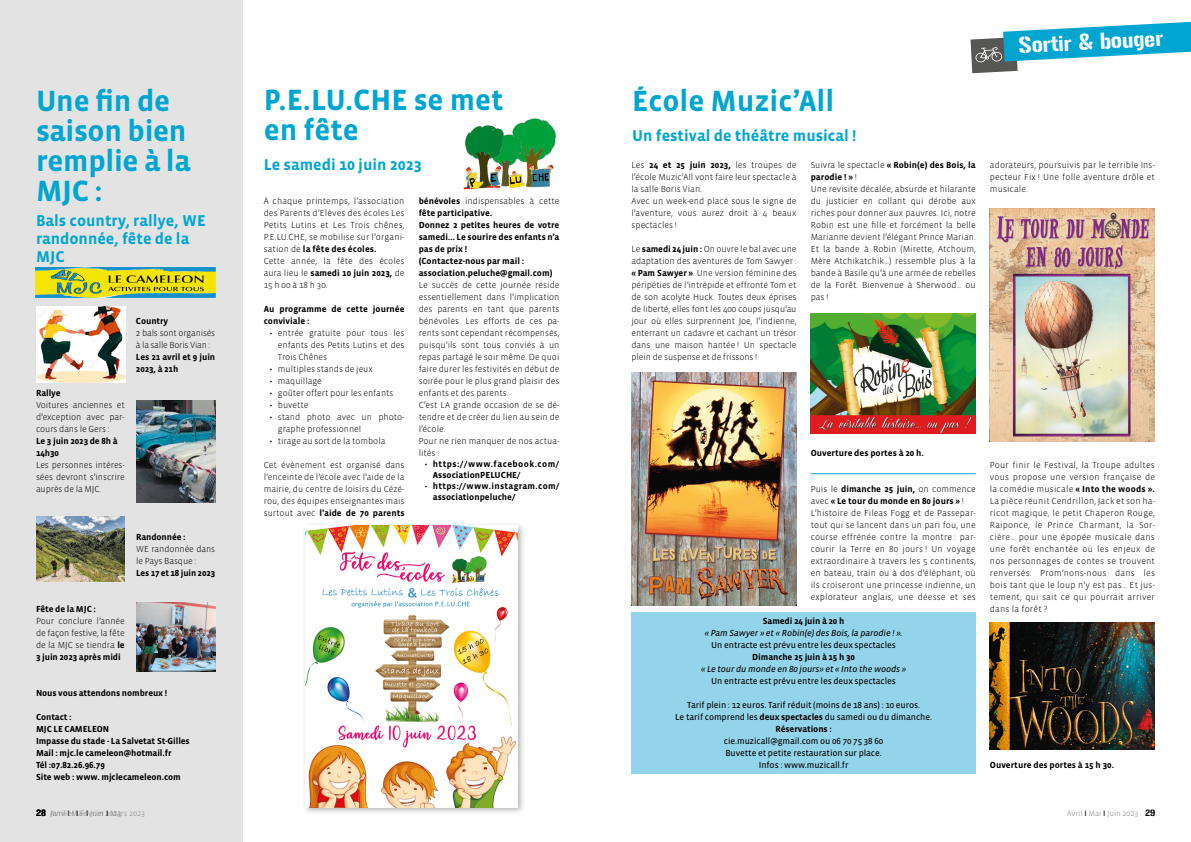
<style>
.page{position:relative;width:1191px;height:842px;background:#fff}
.page>*{position:absolute;margin:0;border:0;box-sizing:border-box;transform-origin:0 0}
.t1{font:700 30px/30px "Vista Sans OT";letter-spacing:-.01em;color:#00a6d0}
.t2{font:20px "Gunplay";color:#fff}
.t3{font:700 16px/18px "Vista Sans OT";color:#00a6d0}
.t4{font:300 9px/12px "Vista Sans OT";color:#000;text-align:justify}
.t5{font:700 9px/12px "Vista Sans OT";color:#000}
.t6{font:9px/12px "Vista Sans OT";letter-spacing:-.01em;color:#000;text-align:center}
.t7{font:italic 9px "Vista Sans OT";letter-spacing:-.01em;color:#000}
.t8{font:300 9px/12px "Vista Sans OT";letter-spacing:-.02em;color:#000}
.t9{font:300 8px "Vista Sans OT";color:#878787}
.s1{font-weight:700}
.s2{font-weight:300}
.s3{font-weight:400;color:#000}
.s4{font-family:"Gunplay";font-weight:400;color:#000}
</style>
<div class="page">
<svg style="left:970px;top:21px;width:221px;height:52px"></svg>
<div style="left:0;top:0;width:243px;height:842px;background:#e3e3e3"></div>
<img style="left:36px;top:268px;width:179px;height:30px">
<img style="left:36px;top:516px;width:89px;height:66px">
<img style="left:36px;top:306px;width:89px;height:77px">
<img style="left:136px;top:401px;width:79px;height:101px">
<img style="left:136px;top:603px;width:79px;height:68px">
<div style="left:301px;top:521px;width:225px;height:295px;background:#000;opacity:.3"></div>
<img style="left:305px;top:526px;width:213px;height:282px">
<img style="left:463px;top:118px;width:93px;height:72px">
<img style="left:990px;top:622px;width:164px;height:128px">
<div style="left:631px;top:612px;width:344px;height:162px;background:#94d4ea"></div>
<img style="left:631px;top:372px;width:165px;height:233px">
<img style="left:990px;top:209px;width:165px;height:233px">
<img style="left:810px;top:313px;width:165px;height:120px">
<hr style="left:810px;top:473px;width:165px;height:1px;background:#00a6d0">
<h1 class="t1" style="left:36px;top:86px;width:156px">Une fin de saison bien remplie à la<br>MJC :</h1>
<h3 class="t3" style="left:36px;top:212px;width:171px">Bals country, rallye, WE randonnée, fête de la<br>MJC</h3>
<p class="t5" style="left:36px;top:387px;width:26px">Rallye</p>
<p class="t4" style="left:36px;top:399px;width:90px">Voitures anciennes et d’exception avec par&shy;cours dans le Gers :</p>
<p class="t5" style="left:36px;top:435px;width:83px">Le 3 juin 2023 de 8h à<br>14h30</p>
<p class="t4" style="left:36px;top:459px;width:90px">Les personnes intéres&shy;sées devront s’inscrire auprès de la MJC.</p>
<p class="t5" style="left:136px;top:315px;width:34px">Country</p>
<p class="t8" style="left:136px;top:327px;width:81px">2 bals sont organisés à la salle Boris Vian :</p>
<p class="t5" style="left:136px;top:351px;width:81px">Les 21 avril et 9 juin<br>2023, à 21h</p>
<p class="t5" style="left:36px;top:603px;width:61px">Fête de la MJC :</p>
<p class="t4" style="left:36px;top:615px;width:90px">Pour conclure l’année de façon festive, la fête de la MJC se tiendra <span class="s1">le 3 juin 2023 après midi</span></p>
<p class="t5" style="left:136px;top:531px;width:51px">Randonnée :</p>
<p class="t4" style="left:136px;top:543px;width:81px">WE randonnée dans le Pays Basque :</p>
<p class="t5" style="left:136px;top:567px;width:81px">Les 17 et 18 juin 2023</p>
<p class="t5" style="left:36px;top:687px;width:133px">Nous vous attendons nombreux !</p>
<p class="t5" style="left:36px;top:711px;width:155px">Contact :<br>MJC LE CAMELEON<br>Impasse du stade - La Salvetat St-Gilles<br>Mail : mjc.le cameleon@hotmail.fr<br>Tél :07.82.26.96.79<br>Site web : www. mjclecameleon.com</p>
<h1 class="t1" style="left:264px;top:85px;width:241px">P.E.LU.CHE se met en fête</h1>
<h3 class="t3" style="left:264px;top:156px;width:160px">Le samedi 10 juin 2023</h3>
<p class="t4" style="left:264px;top:195px;width:142px;text-align:left">À chaque printemps, l’association des Parents d’Elèves des écoles Les<br>Petits Lutins et Les Trois chênes,<br>P.E.LU.CHE, se mobilise sur l’organi&shy;sation de <span class="s1">la fête des écoles.<br></span>Cette année, la fête des écoles aura lieu le <span class="s1">samedi 10 juin 2023,</span> de<br>15 h 00 à 18 h 30.</p>
<p class="t5" style="left:264px;top:303px;width:142px">Au programme de cette journée conviviale :</p>
<p class="t4" style="left:278px;top:327px;width:128px;text-indent:-9px">• entrée gratuite pour tous les enfants des Petits Lutins et des Trois Chênes</p>
<p class="t4" style="left:269px;top:363px;width:105px">• multiples stands de jeux</p>
<p class="t4" style="left:269px;top:375px;width:54px">• maquillage</p>
<p class="t4" style="left:269px;top:387px;width:126px">• goûter offert pour les enfants</p>
<p class="t4" style="left:269px;top:399px;width:41px">• buvette</p>
<p class="t4" style="left:278px;top:411px;width:128px;text-indent:-9px">• stand photo avec un photo&shy;graphe professionnel</p>
<p class="t4" style="left:269px;top:435px;width:118px">• tirage au sort de la tombola</p>
<p class="t4" style="left:264px;top:459px;width:142px">Cet évènement est organisé dans l’enceinte de l’école avec l’aide de la mairie, du centre de loisirs du Cézé&shy;rou, des équipes enseignantes mais surtout avec <span class="s1">l’aide de 70 parents</span></p>
<p class="t5" style="left:419px;top:195px;width:142px">bénévoles <span class="s2">indispensables à cette </span>fête participative.<br>Donnez 2 petites heures de votre samedi… Le sourire des enfants n’a pas de prix !<br>(Contactez-nous par mail : association.peluche@gmail.com)</p>
<p class="t4" style="left:419px;top:279px;width:142px;text-align:left">Le succès de cette journée réside essentiellement dans l’implication des parents en tant que parents bénévoles. Les efforts de ces pa&shy;rents sont cependant récompensés, puisqu’ils sont tous conviés à un repas partagé le soir même. De quoi faire durer les festivités en début de soirée pour le plus grand plaisir des enfants et des parents.<br>C’est LA grande occasion de se dé&shy;tendre et de créer du lien au sein de l’école.<br>Pour ne rien manquer de nos actua&shy;lités :</p>
<p class="t5" style="left:433px;top:459px;width:128px;line-height:11px;text-indent:-9px"><span class="s2">•</span> https://www.facebook.com/<br>AssociationPELUCHE/</p>
<p class="t5" style="left:433px;top:481px;width:128px;line-height:11px;text-indent:-9px"><span class="s2">•</span> https://www.instagram.com/ associationpeluche/</p>
<h1 class="t1" style="left:632px;top:86px;width:203px">École Muzic’All</h1>
<h3 class="t3" style="left:632px;top:127px;width:226px">Un festival de théâtre musical !</h3>
<p class="t4" style="left:631px;top:159px;width:166px;text-align:left">Les <span class="s1">24 et 25 juin 2023,</span> les troupes de l’école Muzic’All vont faire leur spectacle à la salle Boris Vian.<br>Avec un week-end placé sous le signe de l’aventure, vous aurez droit à 4 beaux spectacles !</p>
<p class="t4" style="left:631px;top:243px;width:166px">Le <span class="s1">samedi 24 juin :</span> On ouvre le bal avec une adaptation des aventures de Tom Sawyer : <span class="s1">« Pam Sawyer »</span>. Une version féminine des péripéties de l’intrépide et effronté Tom et de son acolyte Huck. Toutes deux éprises de liberté, elles font les 400 coups jusqu’au jour où elles surprennent Joe, l’indienne, enterrant un cadavre et cachant un trésor dans une maison hantée ! Un spectacle plein de suspense et de frissons !</p>
<p class="t4" style="left:810px;top:159px;width:166px;text-align:left">Suivra le spectacle <span class="s1">« Robin(e) des Bois, la parodie ! »</span> !<br>Une revisite décalée, absurde et hilarante du justicier en collant qui dérobe aux riches pour donner aux pauvres. Ici, notre Robin est une fille et forcément la belle Marianne devient l’élégant Prince Marian.<br>Et la bande à Robin (Mirette, Atchoum, Mère Atchikatchik…) ressemble plus à la bande à Basile qu’à une armée de rebelles de la Forêt. Bienvenue à Sherwood… ou pas !</p>
<h2 class="t2" style="left:1017px;top:34px;width:147px;rotate:-3deg">Sortir &amp; bouger</h2>
<p class="t4" style="left:990px;top:159px;width:166px">adorateurs, poursuivis par le terrible Ins&shy;pecteur Fix ! Une folle aventure drôle et musicale.</p>
<p class="t5" style="left:810px;top:447px;width:115px">Ouverture des portes à 20 h.</p>
<p class="t4" style="left:810px;top:483px;width:166px;text-align:left">Puis le <span class="s1">dimanche 25 juin,</span> on commence avec <span class="s1">« Le tour du monde en 80 jours »</span> !<br>L’histoire de Fileas Fogg et de Passepar&shy;tout qui se lancent dans un pari fou, une course effrénée contre la montre : par&shy;courir la Terre en 80 jours ! Un voyage extraordinaire à travers les 5 continents, en bateau, train ou à dos d’éléphant, où ils croiseront une princesse indienne, un explorateur anglais, une déesse et ses</p>
<p class="t5" style="left:763px;top:615px;width:83px">Samedi 24 juin à 20 h</p>
<p class="t7" style="left:704px;top:628px;width:199px">« Pam Sawyer » et « Robin(e) des Bois, la parodie ! ».</p>
<p class="t6" style="left:711px;top:639px;width:186px">Un entracte est prévu entre les deux spectacles</p>
<p class="t5" style="left:752px;top:651px;width:104px">Dimanche 25 juin à 15 h 30</p>
<p class="t7" style="left:701px;top:664px;width:207px">« Le tour du monde en 80 jours» et « Into the woods »</p>
<p class="t6" style="left:711px;top:675px;width:186px">Un entracte est prévu entre les deux spectacles</p>
<p class="t6" style="left:675px;top:699px;width:258px">Tarif plein : 12 euros. Tarif réduit (moins de 18 ans) : 10 euros.<br>Le tarif comprend les <span class="s1">deux spectacles</span> du samedi ou du dimanche.<br><span class="s1">Réservations :</span></p>
<p class="t6" style="left:724px;top:735px;width:161px">cie.muzicall@gmail.com ou 06 70 75 38 60<br>Buvette et petite restauration sur place.<br>Infos : www.muzicall.fr</p>
<p class="t4" style="left:990px;top:459px;width:166px">Pour finir le Festival, la Troupe adultes vous propose une version française de la comédie musicale <span class="s1">« Into the woods ».<br></span>La pièce réunit Cendrillon, Jack et son ha&shy;ricot magique, le petit Chaperon Rouge, Raiponce, le Prince Charmant, la Sor&shy;cière… pour une épopée musicale dans une forêt enchantée où les enjeux de nos personnages de contes se trouvent renversés. Prom’nons-nous dans les bois tant que le loup n’y est pas… Et jus&shy;tement, qui sait ce qui pourrait arriver dans la forêt ?</p>
<p class="t5" style="left:990px;top:759px;width:126px">Ouverture des portes à 15 h 30.</p>
<p class="t9" style="left:50px;top:809px;width:97px">Janvier <span class="s3">I</span> Février <span class="s3">I</span> Mars 2023</p>
<p class="t9" style="left:1067px;top:809px;width:90px">Avril <span class="s3">I</span> Mai <span class="s3">I</span> Juin 2023 <span class="s4">29</span></p>
<p class="t9" style="left:36px;top:809px;width:87px"><span class="s4">28</span> Avril <span class="s3">I</span> Mai <span class="s3">I</span> Juin 2023</p>
</div>
